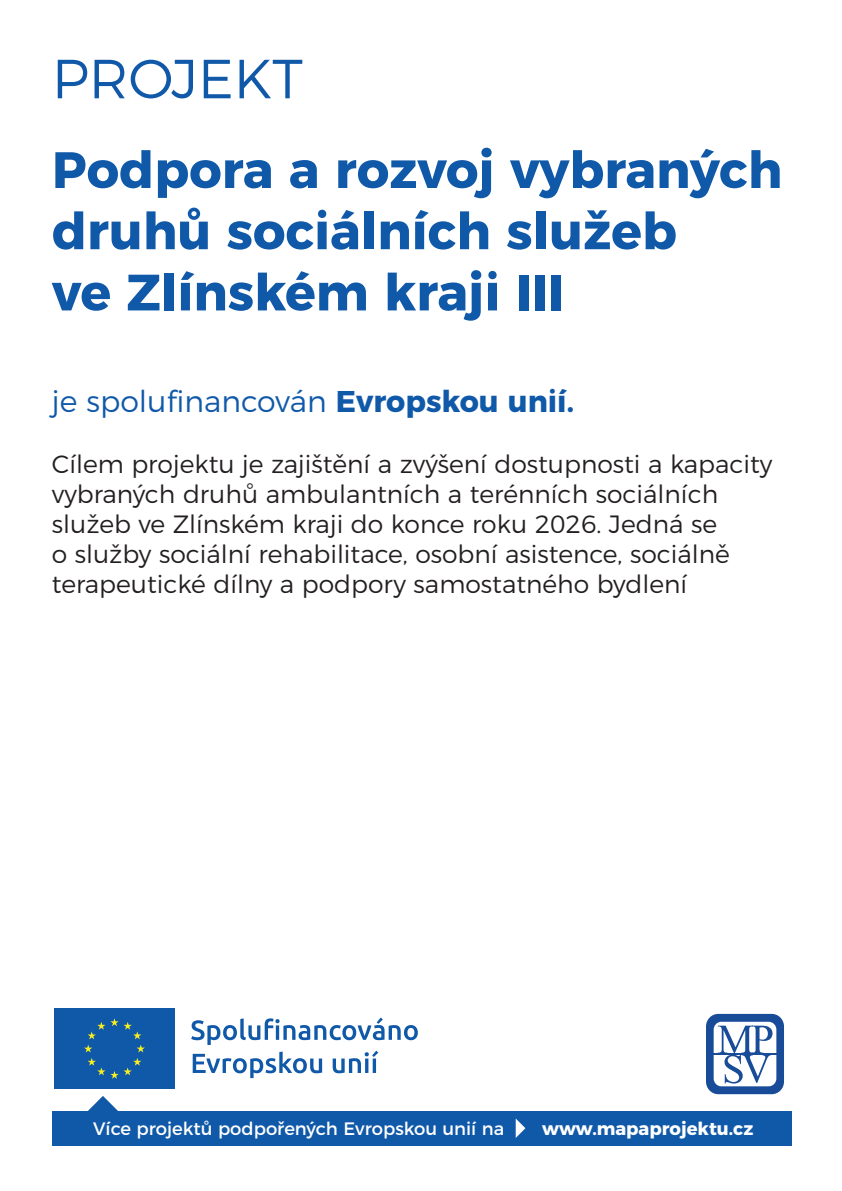
<style>
.page{position:relative;width:842px;height:1191px;background:#fff}
.page>*{position:absolute;margin:0;border:0;box-sizing:border-box;transform-origin:0 0}
.t1{font:300 55px "Montserrat";color:#1059a9}
.t2{font:700 51px/61.2px "Montserrat";color:#1059a9}
.t3{font:300 30px "Montserrat";color:#1059a9}
.t4{font:300 25px/30px "Montserrat";color:#231f20}
.t5{font:18px "Montserrat";color:#fff}
.t6{font:700 18px "Montserrat";color:#fff}
.s1{font-weight:700}
</style>
<div class="page">
<div style="left:52px;top:1112px;width:740px;height:34px;background:#1059a9"></div>
<svg style="left:87px;top:1096px;width:32px;height:16px"></svg>
<svg style="left:516px;top:1119px;width:9px;height:19px"></svg>
<div style="left:54px;top:1008px;width:121px;height:81px;background:#1059a9"></div>
<svg style="left:84px;top:1018px;width:61px;height:60px"></svg>
<svg style="left:191px;top:1017px;width:227px;height:61px"></svg>
<svg style="left:706px;top:1014px;width:78px;height:80px"></svg>
<p class="t1" style="left:52px;top:36px;width:252px">PROJEKT</p>
<p class="t2" style="left:52px;top:135px;width:732px">Podpora a rozvoj vybraných druhů sociálních služeb<br>ve Zlínském kraji III</p>
<p class="t3" style="left:52px;top:377px;width:524px">je spolufinancován <span class="s1">Evropskou unií.</span></p>
<p class="t4" style="left:52px;top:447px;width:722px">Cílem projektu je zajištění a zvýšení dostupnosti a kapacity vybraných druhů ambulantních a terénních sociálních služeb ve Zlínském kraji do konce roku 2026. Jedná se<br>o služby sociální rehabilitace, osobní asistence, sociálně terapeutické dílny a podpory samostatného bydlení</p>
<p class="t5" style="left:93px;top:1114px;width:412px">Více projektů podpořených Evropskou unií na</p>
<p class="t6" style="left:542px;top:1113px;width:213px">www.mapaprojektu.cz</p>
</div>
